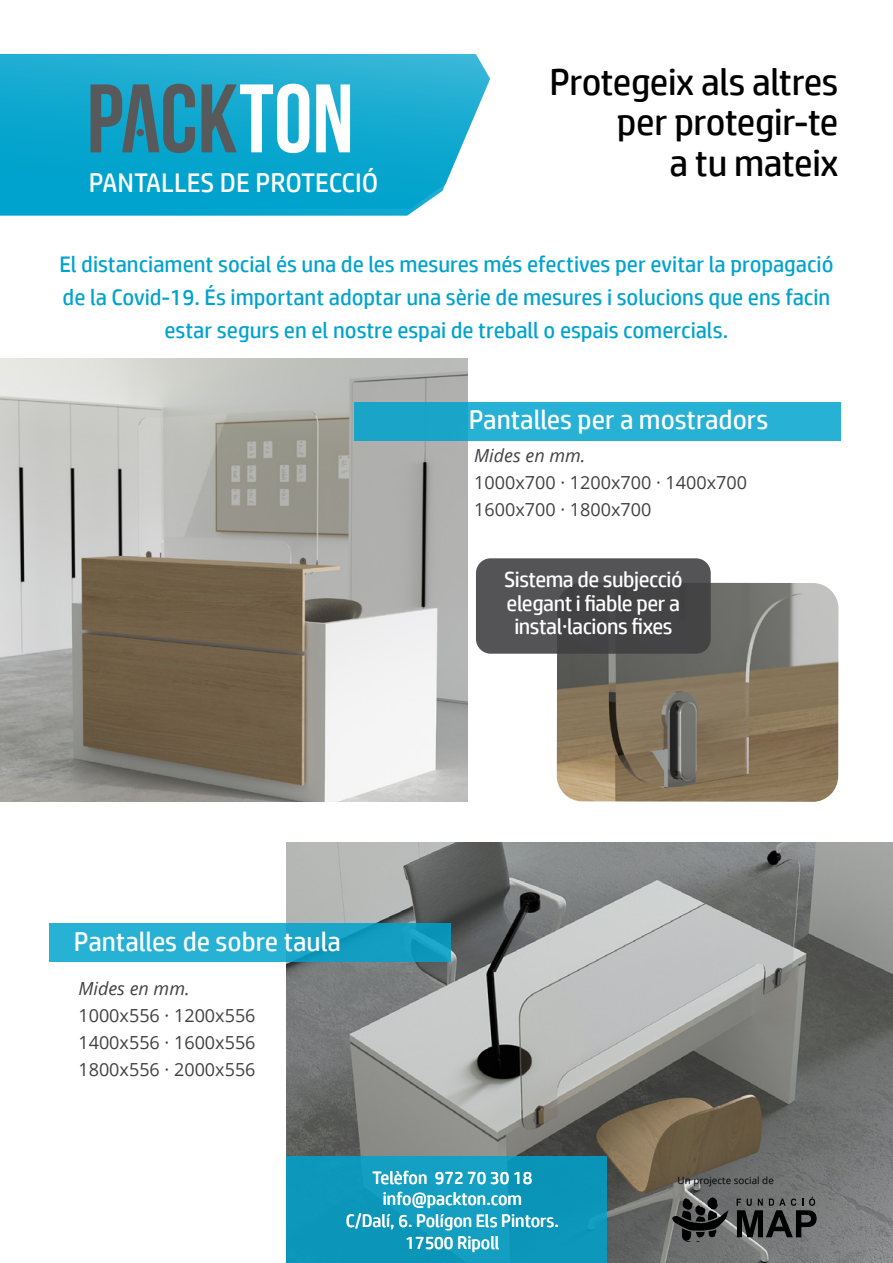
<style>
.page{position:relative;width:893px;height:1263px;background:#fff}
.page>*{position:absolute;margin:0;border:0;box-sizing:border-box;transform-origin:0 0}
.t1{font:37.5px/40.5px "HP Simplified";letter-spacing:-.01em;color:#000;text-align:right}
.t2{font:27px "HP Simplified";color:#fff}
.t3{font:22.5px/33px "HP Simplified";color:#00a3cd;text-align:center}
.t4{font:21.9px/23.4px "HP Simplified";letter-spacing:-.02em;color:#fff;text-align:center}
.t5{font:18px/27px "Open Sans";color:#414042;text-align:justify}
.t6{font:18px/21.6px "HP Simplified";color:#fff;text-align:center}
.t7{font:italic 18px "Open Sans";color:#414042}
.t8{font:9.9px "Open Sans";color:#000}
</style>
<div class="page">
<img style="left:286px;top:843px;width:607px;height:420px">
<img style="left:0;top:358px;width:467px;height:443px">
<svg style="left:0;top:209px;width:417px;height:7px;background:#14aad0"></svg>
<svg style="left:0;top:54px;width:490px;height:155px;background:#1eadd2"></svg>
<svg style="left:737px;top:1197px;width:80px;height:40px;background:#464747"></svg>
<svg style="left:672px;top:1197px;width:57px;height:44px;background:#484948"></svg>
<svg style="left:316px;top:84px;width:34px;height:68px"></svg>
<svg style="left:201px;top:84px;width:108px;height:69px"></svg>
<svg style="left:91px;top:84px;width:104px;height:69px;background:#367c8f"></svg>
<div style="left:137px;top:129px;width:7px;height:7px;background:#58595b;border-radius:50%"></div>
<div style="left:354px;top:402px;width:487px;height:38px;background:linear-gradient(to right,#1da7cb,#2bb5d8)"></div>
<div style="left:49px;top:923px;width:402px;height:39px;background:linear-gradient(to right,#2eb8db,#109bbe)"></div>
<div style="left:286px;top:1157px;width:321px;height:106px;background:#0d97ba"></div>
<img style="left:557px;top:583px;width:281px;height:219px">
<div style="left:476px;top:558px;width:235px;height:96px;background:linear-gradient(to bottom,#525153,#464547);border-radius:15px"></div>
<p class="t2" style="left:89px;top:165px;width:291px">PANTALLES DE PROTECCIÓ</p>
<h1 class="t1" style="left:549px;top:61px;width:290px">Protegeix als altres per protegir-te<br>a tu mateix</h1>
<p class="t3" style="left:59px;top:247px;width:775px">El distanciament social és una de les mesures més efectives per evitar la propagació de la Covid-19. És important adoptar una sèrie de mesures i solucions que ens facin estar segurs en el nostre espai de treball o espais comercials.</p>
<p class="t2" style="left:469px;top:402px;width:301px">Pantalles per a mostradors</p>
<p class="t7" style="left:474px;top:443px;width:113px">Mides en mm.</p>
<p class="t5" style="left:474px;top:468px;width:274px">1000x700 · 1200x700 · 1400x700<br>1600x700 · 1800x700</p>
<p class="t2" style="left:74px;top:924px;width:269px">Pantalles de sobre taula</p>
<p class="t7" style="left:78px;top:976px;width:113px">Mides en mm.</p>
<p class="t5" style="left:78px;top:1001px;width:179px">1000x556 · 1200x556<br>1400x556 · 1600x556<br>1800x556 · 2000x556</p>
<p class="t4" style="left:504px;top:568px;width:180px">Sistema de subjecció elegant i fiable per a instal·lacions fixes</p>
<p class="t6" style="left:346px;top:1166px;width:215px">Telèfon 972 70 30 18 info@packton.com<br>C/Dalí, 6. Polígon Els Pintors.<br>17500 Ripoll</p>
<p class="t8" style="left:678px;top:1174px;width:98px">Un projecte social de</p>
</div>
